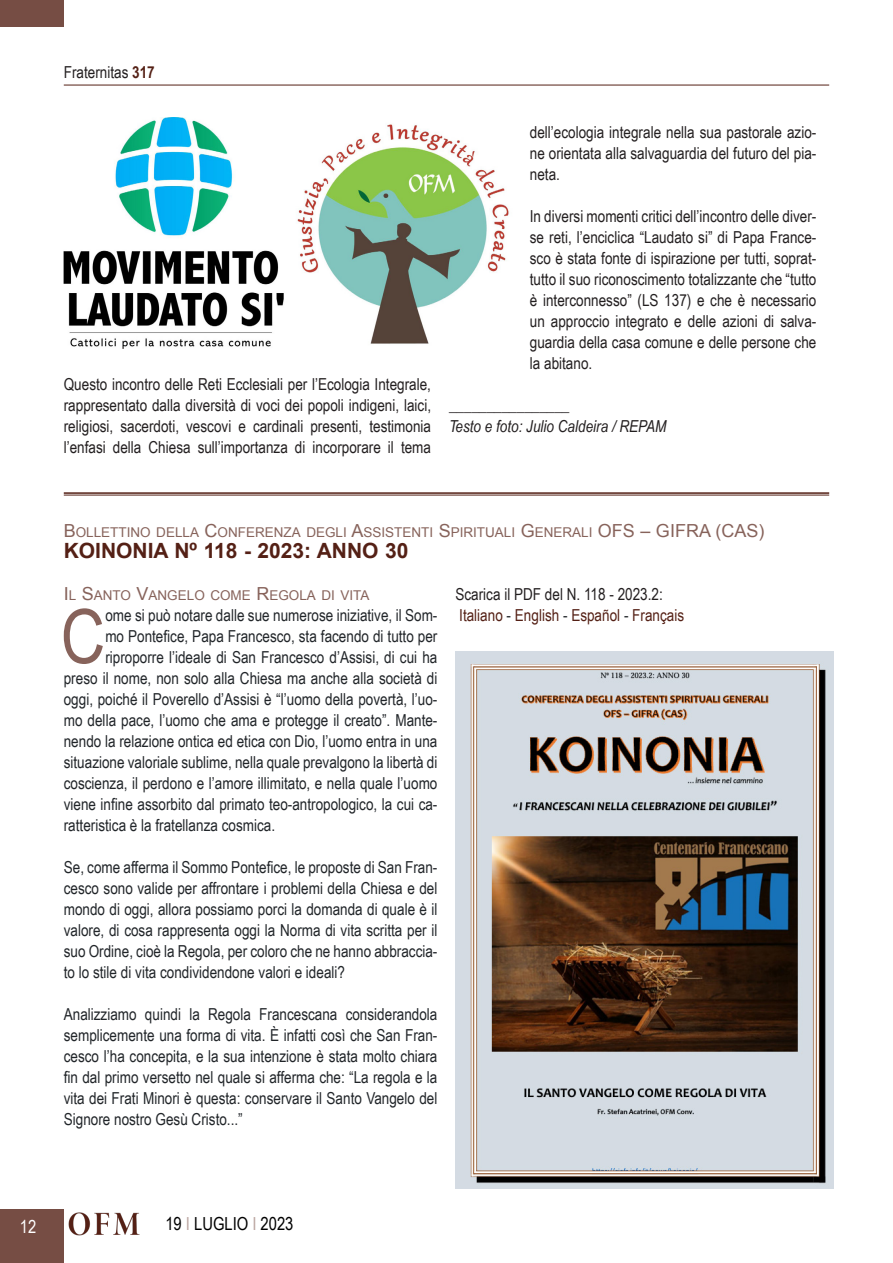
<style>
.page{position:relative;width:893px;height:1263px;background:#fff}
.page>*{position:absolute;margin:0;border:0;box-sizing:border-box;transform-origin:0 0}
.Testo_normal{font:75.15px "Arial Narrow";color:#87635b}
.Titolo{font:700 21px "Arial";color:#542015}
.t1{font:18px "Arial Narrow";color:#000}
.Titolo_piccolo{font:18px "Arial";color:#87635b}
.t2{font:18px "Arial Narrow";color:#fff}
.Testo_normal-2{font:16.5px/21px "Arial Narrow";color:#212529;text-align:justify}
.Testo_sinEspacio{font:16.5px/21px "Arial Narrow";color:#231f20;text-align:justify}
.Testo_normal-3{font:16.5px/21px "Arial Narrow";color:#231f20;text-align:justify}
.Testo_normal-4{font:16.5px "Arial Narrow";color:#542015}
.Testo_normal-5{font:italic 16.5px "Arial Narrow";color:#231f20}
.Titolo_piccolo-2{font:13.5px "Arial";color:#87635b}
.s1{font-weight:700;color:#542015}
.s2{font-size:18px}
.s3{color:#212529}
.s4{color:#bba6a1}
</style>
<div class="page">
<div style="left:0;top:1209px;width:64px;height:54px;background:#764d44"></div>
<hr style="left:64px;top:85px;width:765px;height:1px;background:#542015">
<div style="left:0;top:0;width:64px;height:27px;background:#764d44"></div>
<img style="left:69px;top:1212px;width:71px;height:24px">
<img style="left:455px;top:651px;width:378px;height:537px">
<img style="left:64px;top:117px;width:445px;height:231px">
<hr style="left:64px;top:492px;width:765px;height:2px;background:#542015">
<hr style="left:64px;top:495px;width:765px;height:1px;background:#542015">
<p class="Testo_sinEspacio" style="left:64px;top:61px;width:93px">Fraternitas <span class="s1">317</span></p>
<p class="Testo_normal-3" style="left:64px;top:373px;width:369px">Questo incontro delle Reti Ecclesiali per l’Ecologia Integrale, rappresentato dalla diversità di voci dei popoli indigeni, laici, religiosi, sacerdoti, vescovi e cardinali presenti, testimonia l’enfasi della Chiesa sull’importanza di incorporare il tema</p>
<p class="Testo_normal-3" style="left:530px;top:121px;width:288px">dell’ecologia integrale nella sua pastorale azio&shy;ne orientata alla salvaguardia del futuro del pia&shy;neta.</p>
<p class="Testo_sinEspacio" style="left:530px;top:205px;width:288px">In diversi momenti critici dell’incontro delle diver&shy;se reti, l’enciclica “Laudato si” di Papa France&shy;sco è stata fonte di ispirazione per tutti, soprat&shy;tutto il suo riconoscimento totalizzante che “tutto è interconnesso” (LS 137) e che è necessario un approccio integrato e delle azioni di salva&shy;guardia della casa comune e delle persone che la abitano.</p>
<p class="Testo_sinEspacio" style="left:449px;top:394px;width:122px">________________</p>
<p class="Testo_normal-5" style="left:449px;top:415px;width:219px">Testo e foto: Julio Caldeira / REPAM</p>
<p class="Titolo_piccolo-2" style="left:64px;top:523px;width:547px"><span class="s2">B</span>OLLETTINO DELLA <span class="s2">C</span>ONFERENZA DEGLI <span class="s2">A</span>SSISTENTI <span class="s2">S</span>PIRITUALI <span class="s2">G</span>ENERALI <span class="s2">OFS</span></p>
<p class="Titolo_piccolo" style="left:640px;top:519px;width:41px">– GIFRA</p>
<p class="Titolo_piccolo" style="left:715px;top:519px;width:19px">(CAS</p>
<p class="Titolo_piccolo" style="left:758px;top:519px;width:7px">)</p>
<p class="Titolo" style="left:64px;top:537px;width:346px">KOINONIA Nº 118 - 2023: ANNO 30</p>
<p class="Titolo_piccolo-2" style="left:64px;top:586px;width:307px"><span class="s2">I</span> L <span class="s2">S</span>ANTO <span class="s2">V</span>ANGELO COME <span class="s2">R</span>EGOLA DI VITA</p>
<p class="Testo_normal" style="left:61px;top:581px;width:46px">C</p>
<p class="Testo_normal-2" style="left:105px;top:604px;width:334px">ome si può notare dalle sue numerose iniziative, il Som-</p>
<p class="Testo_normal-2" style="left:105px;top:625px;width:334px">mo Pontefice, Papa Francesco, sta facendo di tutto per</p>
<p class="Testo_normal-2" style="left:105px;top:646px;width:334px">riproporre l’ideale di San Francesco d’Assisi, di cui ha</p>
<p class="Testo_normal-2" style="left:64px;top:667px;width:375px">preso il nome, non solo alla Chiesa ma anche alla società di</p>
<p class="Testo_normal-2" style="left:64px;top:688px;width:375px">oggi, poiché il Poverello d’Assisi è “l’uomo della povertà, l’uo-</p>
<p class="Testo_normal-2" style="left:64px;top:709px;width:375px">mo della pace, l’uomo che ama e protegge il creato”. Mante-</p>
<p class="Testo_normal-2" style="left:64px;top:730px;width:375px">nendo la relazione ontica ed etica con Dio, l’uomo entra in una</p>
<p class="Testo_normal-2" style="left:64px;top:751px;width:375px">situazione valoriale sublime, nella quale prevalgono la libertà di</p>
<p class="Testo_normal-2" style="left:64px;top:772px;width:375px">coscienza, il perdono e l’amore illimitato, e nella quale l’uomo</p>
<p class="Testo_normal-2" style="left:64px;top:793px;width:375px">viene infine assorbito dal primato teo-antropologico, la cui ca-</p>
<p class="Testo_normal-2" style="left:64px;top:814px;width:213px">ratteristica è la fratellanza cosmica.</p>
<p class="Testo_normal-2" style="left:64px;top:856px;width:375px">Se, come afferma il Sommo Pontefice, le proposte di San Fran&shy;cesco sono valide per affrontare i problemi della Chiesa e del mondo di oggi, allora possiamo porci la domanda di quale è il valore, di cosa rappresenta oggi la Norma di vita scritta per il suo Ordine, cioè la Regola, per coloro che ne hanno abbraccia&shy;to lo stile di vita condividendone valori e ideali?</p>
<p class="Testo_normal-2" style="left:64px;top:1003px;width:375px">Analizziamo quindi la Regola Francescana considerandola semplicemente una forma di vita. È infatti così che San Fran&shy;cesco l’ha concepita, e la sua intenzione è stata molto chiara fin dal primo versetto nel quale si afferma che: “La regola e la vita dei Frati Minori è questa: conservare il Santo Vangelo del Signore nostro Gesù Cristo...”</p>
<p class="Testo_sinEspacio" style="left:455px;top:583px;width:209px">Scarica il PDF del N. 118 - 2023.2:</p>
<p class="Testo_normal-4" style="left:459px;top:603px;width:226px">Italiano <span class="s3">-</span> English <span class="s3">-</span> Español <span class="s3">-</span> Français</p>
<p class="t2" style="left:20px;top:1213px;width:18px">12</p>
<p class="t1" style="left:165px;top:1210px;width:130px">19 <span class="s4">I</span> LUGLIO <span class="s4">I</span> 2023</p>
</div>
